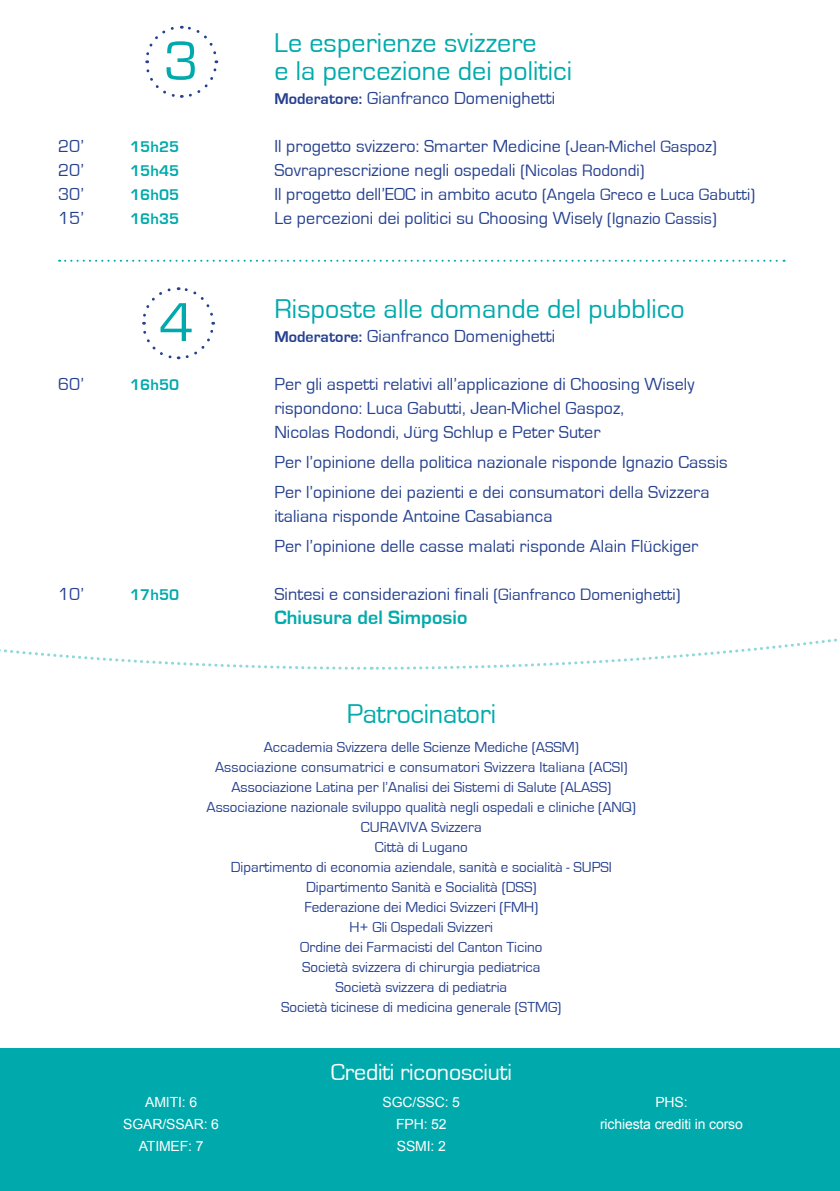
<style>
.page{position:relative;width:840px;height:1191px;background:#fff}
.page>*{position:absolute;margin:0;border:0;box-sizing:border-box;transform-origin:0 0}
.t1{font:56.8px "Eurostile";color:#00aaac}
.t2{font:28px/28px "Eurostile";letter-spacing:.005em;color:#00aaac}
.t3{font:24px "Eurostile";letter-spacing:-.01em;color:#fff}
.t4{font:700 20px "Eurostile";letter-spacing:.005em;color:#00aaac}
.t5{font:18px/24px "Eurostile";letter-spacing:.005em;color:#25408f}
.t6{font:700 16px "Eurostile";letter-spacing:.005em;color:#00aaac}
.t7{font:15px/20px "Eurostile";color:#25408f;text-align:center}
.t8{font:14px/22px "Arial";letter-spacing:-.01em;color:#fff;text-align:center}
.s1{font-weight:700;font-size:16px}
.s2{font-size:17px}
</style>
<div class="page">
<svg style="left:59px;top:260px;width:725px;height:2px"></svg>
<svg style="left:145px;top:25px;width:74px;height:73px"></svg>
<svg style="left:142px;top:287px;width:73px;height:73px"></svg>
<div style="left:0;top:1048px;width:839px;height:143px;background:#00aaac"></div>
<h1 class="t1" style="left:163px;top:30px;width:36px">3</h1>
<h2 class="t2" style="left:274px;top:29px;width:299px">Le esperienze svizzere<br>e la percezione dei politici</h2>
<p class="t5" style="left:274px;top:86px;width:282px"><span class="s1">Moderatore:</span> Gianfranco Domenighetti</p>
<p class="t5" style="left:58px;top:134px;width:27px">20’</p>
<p class="t6" style="left:130px;top:138px;width:50px">15h25</p>
<p class="t5" style="left:274px;top:134px;width:444px">Il progetto svizzero: Smarter Medicine <span class="s2">(Jean-Michel Gaspoz)</span></p>
<p class="t5" style="left:58px;top:158px;width:27px">20’</p>
<p class="t6" style="left:130px;top:162px;width:50px">15h45</p>
<p class="t5" style="left:274px;top:158px;width:371px">Sovraprescrizione negli ospedali <span class="s2">(Nicolas Rodondi)</span></p>
<p class="t5" style="left:58px;top:182px;width:27px">30’</p>
<p class="t6" style="left:130px;top:186px;width:50px">16h05</p>
<p class="t5" style="left:274px;top:182px;width:482px">Il progetto dell’EOC in ambito acuto <span class="s2">(Angela Greco e Luca Gabutti)</span></p>
<p class="t5" style="left:58px;top:206px;width:27px">15’</p>
<p class="t6" style="left:130px;top:210px;width:50px">16h35</p>
<p class="t5" style="left:274px;top:206px;width:443px">Le percezioni dei politici su Choosing Wisely <span class="s2">(Ignazio Cassis)</span></p>
<h1 class="t1" style="left:159px;top:292px;width:36px">4</h1>
<h2 class="t2" style="left:274px;top:295px;width:411px">Risposte alle domande del pubblico</h2>
<p class="t5" style="left:274px;top:324px;width:282px"><span class="s1">Moderatore:</span> Gianfranco Domenighetti</p>
<p class="t5" style="left:58px;top:372px;width:27px">60’</p>
<p class="t6" style="left:130px;top:376px;width:50px">16h50</p>
<p class="t5" style="left:274px;top:372px;width:421px">Per gli aspetti relativi all’applicazione di Choosing Wisely rispondono: Luca Gabutti, Jean-Michel Gaspoz,<br>Nicolas Rodondi, Jürg Schlup e Peter Suter</p>
<p class="t5" style="left:274px;top:447px;width:454px;line-height:30px">Per l’opinione della politica nazionale risponde Ignazio Cassis<br>Per l’opinione dei pazienti e dei consumatori della Svizzera</p>
<p class="t5" style="left:274px;top:501px;width:425px;line-height:30px">italiana risponde Antoine Casabianca<br>Per l’opinione delle casse malati risponde Alain Flückiger</p>
<p class="t5" style="left:58px;top:582px;width:27px">10’</p>
<p class="t6" style="left:130px;top:586px;width:50px">17h50</p>
<p class="t5" style="left:274px;top:582px;width:407px">Sintesi e considerazioni finali <span class="s2">(Gianfranco Domenighetti)</span></p>
<p class="t4" style="left:274px;top:606px;width:194px">Chiusura del Simposio</p>
<h2 class="t2" style="left:346px;top:700px;width:151px">Patrocinatori</h2>
<p class="t7" style="left:206px;top:737px;width:430px">Accademia Svizzera delle Scienze Mediche (ASSM)<br>Associazione consumatrici e consumatori Svizzera Italiana (ACSI)<br>Associazione Latina per l’Analisi dei Sistemi di Salute (ALASS)<br>Associazione nazionale sviluppo qualità negli ospedali e cliniche (ANQ)<br>CURAVIVA Svizzera<br>Città di Lugano<br>Dipartimento di economia aziendale, sanità e socialità - SUPSI Dipartimento Sanità e Socialità (DSS)<br>Federazione dei Medici Svizzeri (FMH)<br>H+ Gli Ospedali Svizzeri<br>Ordine dei Farmacisti del Canton Ticino<br>Società svizzera di chirurgia pediatrica<br>Società svizzera di pediatria<br>Società ticinese di medicina generale (STMG)</p>
<h3 class="t3" style="left:330px;top:1059px;width:182px">Crediti riconosciuti</h3>
<p class="t8" style="left:123px;top:1091px;width:97px">AMITI: 6<br>SGAR/SSAR: 6<br>ATIMEF: 7</p>
<p class="t8" style="left:382px;top:1091px;width:79px">SGC/SSC: 5<br>FPH: 52<br>SSMI: 2</p>
<p class="t8" style="left:599px;top:1091px;width:144px">PHS:<br>richiesta crediti in corso</p>
</div>
